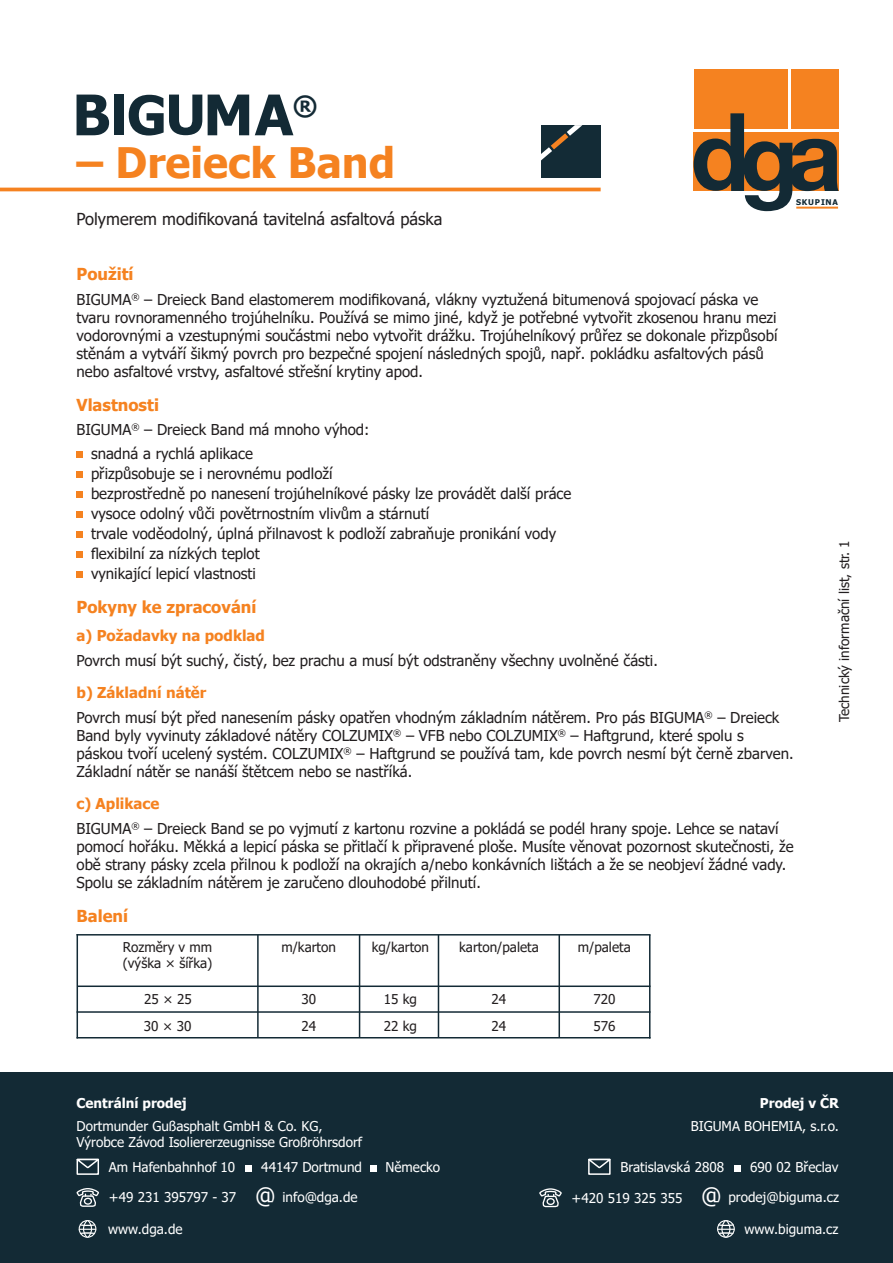
<style>
.page{position:relative;width:893px;height:1263px;background:#fff}
.page>*{position:absolute;margin:0;border:0;box-sizing:border-box;transform-origin:0 0}
.t1{font:700 42px "Tahoma";color:#f58220}
.t2{font:700 26.7px "Tahoma";color:#132a35}
.t3{font:16.5px "Tahoma";color:#231f20}
.t4{font:700 16.5px "Tahoma";color:#f58220}
.t5{font:15px/18px "Tahoma";color:#231f20}
.t6{font:700 15px "Tahoma";color:#f58220}
.t7{font:13.5px/16.2px "Tahoma";color:#fff}
.t8{font:13.5px/16.2px "Tahoma";color:#231f20}
.t9{font:700 13.5px "Tahoma";color:#fff}
.t10{font:700 7.95px "Tahoma";letter-spacing:.1em;color:#132a35}
.s1{font-weight:700;color:#f58220}
.s2{font-size:22.5px}
</style>
<div class="page">
<div style="left:694px;top:69px;width:93px;height:59px;background:#f58220"></div>
<div style="left:791px;top:69px;width:48px;height:59px;background:#f58220"></div>
<svg style="left:694px;top:113px;width:145px;height:98px"></svg>
<hr style="left:0;top:188px;width:601px;height:3px;background:#f58220">
<div style="left:541px;top:125px;width:60px;height:53px;background:#132b36"></div>
<svg style="left:541px;top:125px;width:41px;height:36px"></svg>
<div style="left:114px;top:95px;width:9px;height:40px;background:#132a35"></div>
<svg style="left:77px;top:95px;width:32px;height:40px"></svg>
<svg style="left:129px;top:95px;width:73px;height:40px"></svg>
<svg style="left:208px;top:95px;width:41px;height:40px"></svg>
<svg style="left:255px;top:95px;width:38px;height:40px"></svg>
<div style="left:0;top:1073px;width:893px;height:190px;background:#132a35"></div>
<svg style="left:77px;top:1159px;width:22px;height:16px"></svg>
<div style="left:245px;top:1165px;width:6px;height:7px;background:#fff"></div>
<svg style="left:77px;top:1188px;width:22px;height:19px"></svg>
<div style="left:371px;top:1165px;width:6px;height:7px;background:#fff"></div>
<div style="left:79px;top:1220px;width:17px;height:18px;border:1px solid #fff;border-radius:50%"></div>
<div style="left:83px;top:1220px;width:9px;height:18px;border:1px solid #fff;border-radius:50%"></div>
<svg style="left:79px;top:1223px;width:17px;height:12px"></svg>
<svg style="left:588px;top:1159px;width:23px;height:16px"></svg>
<div style="left:734px;top:1165px;width:6px;height:7px;background:#fff"></div>
<svg style="left:539px;top:1188px;width:23px;height:19px"></svg>
<div style="left:717px;top:1220px;width:18px;height:18px;border:1px solid #fff;border-radius:50%"></div>
<div style="left:721px;top:1220px;width:9px;height:18px;border:1px solid #fff;border-radius:50%"></div>
<svg style="left:717px;top:1223px;width:18px;height:12px"></svg>
<div style="left:77px;top:451px;width:6px;height:7px;background:#f58220"></div>
<div style="left:77px;top:471px;width:6px;height:7px;background:#f58220"></div>
<svg style="left:77px;top:492px;width:6px;height:6px"></svg>
<svg style="left:77px;top:512px;width:6px;height:6px"></svg>
<svg style="left:77px;top:532px;width:6px;height:6px"></svg>
<svg style="left:77px;top:552px;width:6px;height:6px"></svg>
<svg style="left:77px;top:572px;width:6px;height:6px"></svg>
<hr style="left:77px;top:934px;width:573px;height:1px;background:#132a35">
<hr style="left:77px;top:985px;width:573px;height:2px;background:#132a35">
<hr style="left:77px;top:934px;width:1px;height:104px;background:#132a35">
<hr style="left:649px;top:935px;width:1px;height:103px;background:#132a35">
<hr style="left:558px;top:935px;width:2px;height:103px;background:#132a35">
<hr style="left:359px;top:935px;width:1px;height:103px;background:#132a35">
<hr style="left:257px;top:935px;width:2px;height:103px;background:#132a35">
<hr style="left:438px;top:935px;width:1px;height:103px;background:#132a35">
<hr style="left:77px;top:1011px;width:573px;height:2px;background:#132a35">
<hr style="left:77px;top:1037px;width:573px;height:1px;background:#132a35">
<h2 class="t2" style="left:293px;top:88px;width:26px">®</h2>
<h1 class="t1" style="left:77px;top:133px;width:320px">– Dreieck Band</h1>
<p class="t3" style="left:77px;top:208px;width:367px">Polymerem modifikovaná tavitelná asfaltová páska</p>
<p class="t4" style="left:77px;top:263px;width:59px">Použití</p>
<p class="t5" style="left:77px;top:291px;width:702px">BIGUMA<sup>®</sup> – Dreieck Band elastomerem modifikovaná, vlákny vyztužená bitumenová spojovací páska ve tvaru rovnoramenného trojúhelníku. Používá se mimo jiné, když je potřebné vytvořit zkosenou hranu mezi vodorovnými a vzestupnými součástmi nebo vytvořit drážku. Trojúhelníkový průřez se dokonale přizpůsobí stěnám a vytváří šikmý povrch pro bezpečné spojení následných spojů, např. pokládku asfaltových pásů nebo asfaltové vrstvy, asfaltové střešní krytiny apod.</p>
<p class="t4" style="left:77px;top:393px;width:84px">Vlastnosti</p>
<p class="t5" style="left:77px;top:421px;width:295px">BIGUMA<sup>®</sup> – Dreieck Band má mnoho výhod:</p>
<p class="t10" style="left:796px;top:197px;width:43px">SKUPINA</p>
<p class="t5" style="left:91px;top:444px;width:482px;line-height:20px">snadná a rychlá aplikace<br>přizpůsobuje se i nerovnému podloží<br>bezprostředně po nanesení trojúhelníkové pásky lze provádět další práce vysoce odolný vůči povětrnostním vlivům a stárnutí<br>trvale voděodolný, úplná přilnavost k podloží zabraňuje pronikání vody flexibilní za nízkých teplot<br>vynikající lepicí vlastnosti</p>
<p class="t4" style="left:77px;top:595px;width:181px">Pokyny ke zpracování</p>
<p class="t5" style="left:77px;top:652px;width:583px">Povrch musí být suchý, čistý, bez prachu a musí být odstraněny všechny uvolněné části.</p>
<p class="t6" style="left:77px;top:625px;width:190px">a) Požadavky na podklad</p>
<p class="t5" style="left:77px;top:682px;width:704px;line-height:24.3px"><span class="s1">b) Základní nátěr<br></span>Povrch musí být před nanesením pásky opatřen vhodným základním nátěrem. Pro pás BIGUMA<sup>®</sup> – Dreieck</p>
<p class="t5" style="left:77px;top:727px;width:719px">Band byly vyvinuty základové nátěry COLZUMIX<sup>®</sup> – VFB nebo COLZUMIX<sup>®</sup> – Haftgrund, které spolu s páskou tvoří ucelený systém. COLZUMIX<sup>®</sup> – Haftgrund se používá tam, kde povrch nesmí být černě zbarven.<br>Základní nátěr se nanáší štětcem nebo se nastříká.</p>
<p class="t5" style="left:77px;top:793px;width:704px;line-height:24.2px"><span class="s1">c) Aplikace<br></span>BIGUMA<sup>®</sup> – Dreieck Band se po vyjmutí z kartonu rozvine a pokládá se podél hrany spoje. Lehce se nataví</p>
<p class="t5" style="left:77px;top:838px;width:719px">pomocí hořáku. Měkká a lepicí páska se přitlačí k připravené ploše. Musíte věnovat pozornost skutečnosti, že obě strany pásky zcela přilnou k podloží na okrajích a/nebo konkávních lištách a že se neobjeví žádné vady.<br>Spolu se základním nátěrem je zaručeno dlouhodobé přilnutí.</p>
<p class="t4" style="left:77px;top:904px;width:53px">Balení</p>
<p class="t8" style="left:123px;top:940px;width:91px">Rozměry v mm (výška × šířka)</p>
<p class="t8" style="left:281px;top:940px;width:56px">m/karton</p>
<p class="t8" style="left:372px;top:940px;width:59px">kg/karton</p>
<p class="t8" style="left:459px;top:940px;width:81px">karton/paleta</p>
<p class="t8" style="left:578px;top:940px;width:54px">m/paleta</p>
<p class="t8" style="left:144px;top:992px;width:49px">25 × 25</p>
<p class="t8" style="left:301px;top:992px;width:16px">30</p>
<p class="t8" style="left:384px;top:992px;width:35px">15 kg</p>
<p class="t8" style="left:491px;top:992px;width:16px">24</p>
<p class="t8" style="left:593px;top:992px;width:24px">720</p>
<p class="t8" style="left:301px;top:1019px;width:16px">24</p>
<p class="t8" style="left:384px;top:1019px;width:35px">22 kg</p>
<p class="t8" style="left:491px;top:1019px;width:16px">24</p>
<p class="t8" style="left:593px;top:1019px;width:24px">576</p>
<p class="t8" style="left:144px;top:1019px;width:49px">30 × 30</p>
<p class="t8" style="left:837px;top:722px;width:184px;rotate:-90deg">Technický informační list, str. 1</p>
<p class="t9" style="left:77px;top:1093px;width:112px">Centrální prodej</p>
<p class="t7" style="left:77px;top:1119px;width:287px">Dortmunder Gußasphalt GmbH &amp; Co. KG,<br>Výrobce Závod Isoliererzeugnisse Großröhrsdorf</p>
<p class="t7" style="left:109px;top:1160px;width:128px">Am Hafenbahnhof 10</p>
<p class="t7" style="left:261px;top:1160px;width:102px">44147 Dortmund</p>
<p class="t7" style="left:109px;top:1190px;width:250px">+49 231 395797 - 37 <span class="s2">@</span> info@dga.de</p>
<p class="t7" style="left:108px;top:1222px;width:76px">www.dga.de</p>
<p class="t7" style="left:385px;top:1160px;width:56px">Německo</p>
<p class="t9" style="left:760px;top:1093px;width:81px">Prodej v ČR</p>
<p class="t7" style="left:691px;top:1119px;width:150px">BIGUMA BOHEMIA, s.r.o.</p>
<p class="t7" style="left:620px;top:1160px;width:105px">Bratislavská 2808</p>
<p class="t7" style="left:750px;top:1160px;width:90px">690 02 Břeclav</p>
<p class="t7" style="left:572px;top:1190px;width:269px">+420 519 325 355 <span class="s2">@</span> prodej@biguma.cz</p>
<p class="t7" style="left:744px;top:1222px;width:95px">www.biguma.cz</p>
</div>
